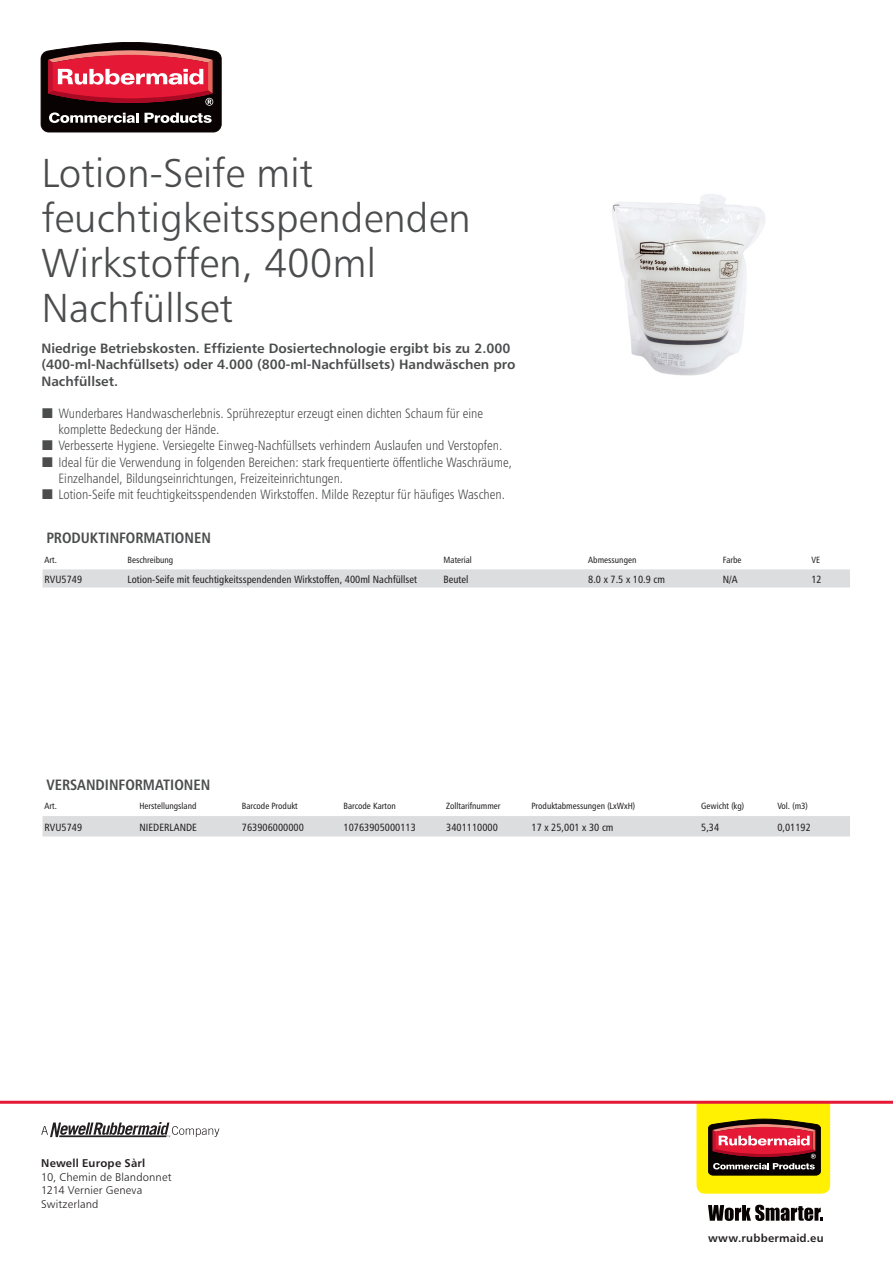
<style>
.page{position:relative;width:893px;height:1263px;background:#fff}
.page>*{position:absolute;margin:0;border:0;box-sizing:border-box;transform-origin:0 0}
.t1{font:40.5px/45px "Humanist 777 BT Light B";color:#4b4c4d}
.t2{font:15px "Humanist 777 BT Bold Condensed B";color:#4b4c4d}
.t3{font:13.5px/16.2px "Humanist 777 BT Light Condensed B";color:#4b4c4d}
.t4{font:13.5px/16.2px "Humanist 777 BT Bold B";color:#4b4c4d}
.t5{font:11.25px "Humanist 777 BT Light B";letter-spacing:.015em;color:#231f20}
.t6{font:11.25px "Humanist 777 BT Bold B";letter-spacing:.02em;color:#231f20}
.t7{font:10.5px "Humanist 777 BT Roman Condensed B";color:#231f20}
.t8{font:9px "Humanist 777 BT Roman Condensed B";color:#231f20}
</style>
<div class="page">
<svg style="left:41px;top:1122px;width:178px;height:15px"></svg>
<svg style="left:696px;top:1104px;width:134px;height:90px;background:#bd8e20"></svg>
<svg style="left:708px;top:1205px;width:115px;height:16px"></svg>
<svg style="left:41px;top:42px;width:180px;height:90px;background:#863942"></svg>
<div style="left:43px;top:569px;width:807px;height:18px;background:#dcdddf"></div>
<div style="left:43px;top:816px;width:807px;height:20px;background:#dcdddf"></div>
<hr style="left:0;top:1101px;width:893px;height:3px;background:#e51836">
<img style="left:612px;top:194px;width:153px;height:182px">
<p class="t1" style="left:41px;top:150px;width:431px">Lotion-Seife mit feuchtigkeitsspendenden<br>Wirkstoffen, 400ml<br>Nachfüllset</p>
<p class="t4" style="left:41px;top:340px;width:476px">Niedrige Betriebskosten. Effiziente Dosiertechnologie ergibt bis zu 2.000 (400-ml-Nachfüllsets) oder 4.000 (800-ml-Nachfüllsets) Handwäschen pro<br>Nachfüllset.</p>
<p class="t3" style="left:58px;top:405px;width:426px">Wunderbares Handwascherlebnis. Sprührezeptur erzeugt einen dichten Schaum für eine komplette Bedeckung der Hände.</p>
<p class="t3" style="left:58px;top:437px;width:445px">Verbesserte Hygiene. Versiegelte Einweg-Nachfüllsets verhindern Auslaufen und Verstopfen.</p>
<p class="t3" style="left:58px;top:454px;width:455px">Ideal für die Verwendung in folgenden Bereichen: stark frequentierte öffentliche Waschräume,<br>Einzelhandel, Bildungseinrichtungen, Freizeiteinrichtungen.</p>
<p class="t3" style="left:58px;top:486px;width:448px">Lotion-Seife mit feuchtigkeitsspendenden Wirkstoffen. Milde Rezeptur für häufiges Waschen.</p>
<p class="t2" style="left:46px;top:528px;width:166px">PRODUKTINFORMATIONEN</p>
<p class="t8" style="left:45px;top:554px;width:14px">Art.</p>
<p class="t8" style="left:128px;top:554px;width:47px">Beschreibung</p>
<p class="t8" style="left:444px;top:554px;width:30px">Material</p>
<p class="t8" style="left:588px;top:554px;width:50px">Abmessungen</p>
<p class="t8" style="left:723px;top:554px;width:20px">Farbe</p>
<p class="t8" style="left:811px;top:554px;width:10px">VE</p>
<p class="t7" style="left:45px;top:572px;width:39px">RVU5749</p>
<p class="t7" style="left:128px;top:572px;width:291px">Lotion-Seife mit feuchtigkeitsspendenden Wirkstoffen, 400ml Nachfüllset</p>
<p class="t7" style="left:444px;top:572px;width:26px">Beutel</p>
<p class="t7" style="left:588px;top:572px;width:78px">8.0 x 7.5 x 10.9 cm</p>
<p class="t7" style="left:723px;top:572px;width:16px">N/A</p>
<p class="t7" style="left:811px;top:572px;width:12px">12</p>
<p class="t2" style="left:46px;top:775px;width:166px">VERSANDINFORMATIONEN</p>
<p class="t8" style="left:45px;top:801px;width:14px">Art.</p>
<p class="t8" style="left:139px;top:801px;width:59px">Herstellungsland</p>
<p class="t8" style="left:242px;top:801px;width:57px">Barcode Produkt</p>
<p class="t8" style="left:344px;top:801px;width:54px">Barcode Karton</p>
<p class="t8" style="left:446px;top:801px;width:56px">Zolltarifnummer</p>
<p class="t8" style="left:531px;top:801px;width:105px">Produktabmessungen (LxWxH)</p>
<p class="t8" style="left:701px;top:801px;width:44px">Gewicht (kg)</p>
<p class="t8" style="left:777px;top:801px;width:32px">Vol. (m3)</p>
<p class="t7" style="left:45px;top:820px;width:39px">RVU5749</p>
<p class="t7" style="left:139px;top:820px;width:59px">NIEDERLANDE</p>
<p class="t7" style="left:242px;top:820px;width:63px">763906000000</p>
<p class="t7" style="left:344px;top:820px;width:74px">10763905000113</p>
<p class="t7" style="left:446px;top:820px;width:53px">3401110000</p>
<p class="t7" style="left:531px;top:820px;width:84px">17 x 25,001 x 30 cm</p>
<p class="t7" style="left:701px;top:820px;width:20px">5,34</p>
<p class="t7" style="left:777px;top:820px;width:35px">0,01192</p>
<p class="t6" style="left:41px;top:1156px;width:106px">Newell Europe Sàrl</p>
<p class="t5" style="left:41px;top:1170px;width:132px">10, Chemin de Blandonnet</p>
<p class="t5" style="left:41px;top:1183px;width:103px">1214 Vernier Geneva</p>
<p class="t5" style="left:41px;top:1197px;width:59px">Switzerland</p>
<p class="t6" style="left:708px;top:1231px;width:117px">www.rubbermaid.eu</p>
</div>
